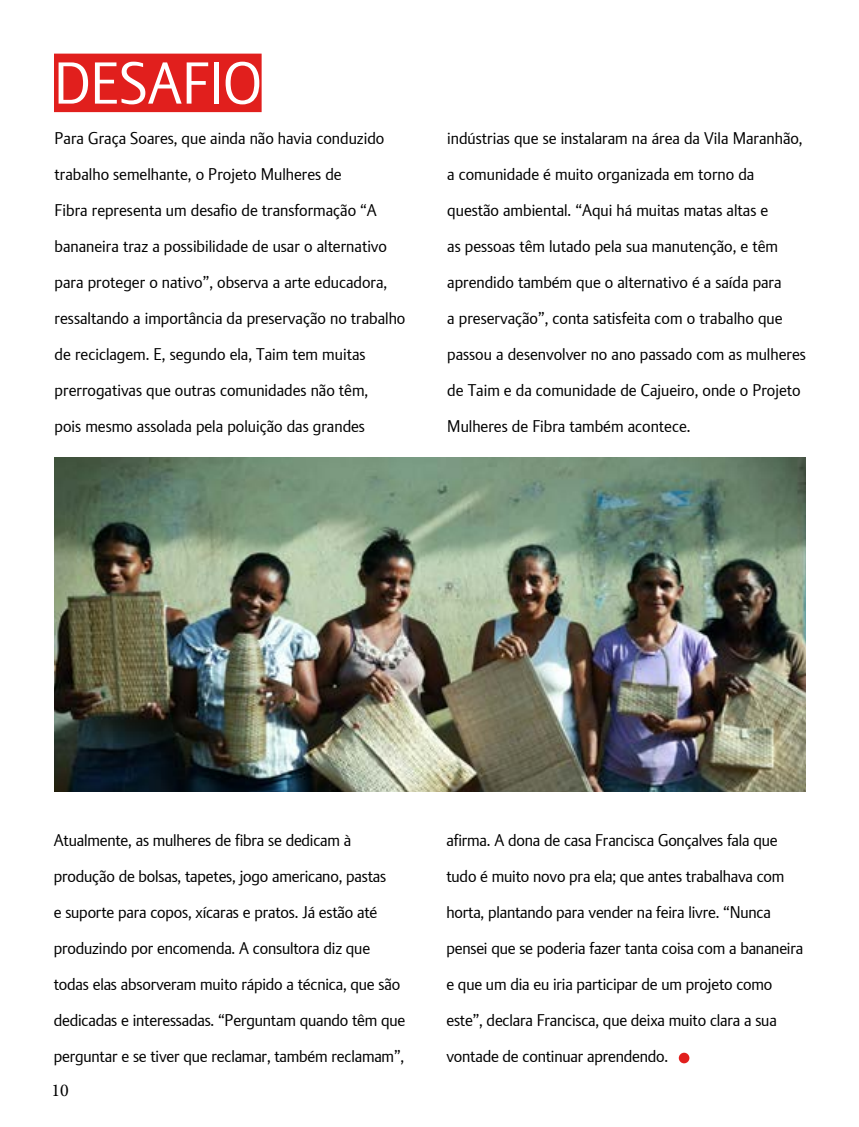
<style>
.page{position:relative;width:859px;height:1127px;background:#fff}
.page>*{position:absolute;margin:0;border:0;box-sizing:border-box;transform-origin:0 0}
.t1{font:57px "Plan";color:#fff}
.t2{font:18px "Minion Pro";color:#000}
.t3{font:16.5px/36px "Plan";color:#000}
</style>
<div class="page">
<div style="left:54px;top:54px;width:208px;height:58px;background:#e11f1d"></div>
<img style="left:55px;top:457px;width:751px;height:334px">
<div style="left:679px;top:1053px;width:10px;height:10px;background:#e11f1d;border-radius:50%"></div>
<h1 class="t1" style="left:54px;top:50px;width:209px">DESAFIO</h1>
<p class="t3" style="left:55px;top:120px;width:352px">Para Graça Soares, que ainda não havia conduzido trabalho semelhante, o Projeto Mulheres de<br>Fibra representa um desafio de transformação “A bananeira traz a possibilidade de usar o alternativo para proteger o nativo”, observa a arte educadora, ressaltando a importância da preservação no trabalho de reciclagem. E, segundo ela, Taim tem muitas prerrogativas que outras comunidades não têm,<br>pois mesmo assolada pela poluição das grandes</p>
<p class="t3" style="left:447px;top:120px;width:360px">indústrias que se instalaram na área da Vila Maranhão, a comunidade é muito organizada em torno da questão ambiental. “Aqui há muitas matas altas e<br>as pessoas têm lutado pela sua manutenção, e têm aprendido também que o alternativo é a saída para<br>a preservação”, conta satisfeita com o trabalho que passou a desenvolver no ano passado com as mulheres de Taim e da comunidade de Cajueiro, onde o Projeto Mulheres de Fibra também acontece.</p>
<p class="t3" style="left:54px;top:822px;width:353px">Atualmente, as mulheres de fibra se dedicam à produção de bolsas, tapetes, jogo americano, pastas<br>e suporte para copos, xícaras e pratos. Já estão até produzindo por encomenda. A consultora diz que todas elas absorveram muito rápido a técnica, que são dedicadas e interessadas. “Perguntam quando têm que perguntar e se tiver que reclamar, também reclamam”,</p>
<p class="t3" style="left:446px;top:822px;width:358px">afirma. A dona de casa Francisca Gonçalves fala que tudo é muito novo pra ela; que antes trabalhava com horta, plantando para vender na feira livre. “Nunca pensei que se poderia fazer tanta coisa com a bananeira e que um dia eu iria participar de um projeto como este”, declara Francisca, que deixa muito clara a sua vontade de continuar aprendendo.</p>
<p class="t2" style="left:51px;top:1078px;width:19px">10</p>
</div>
